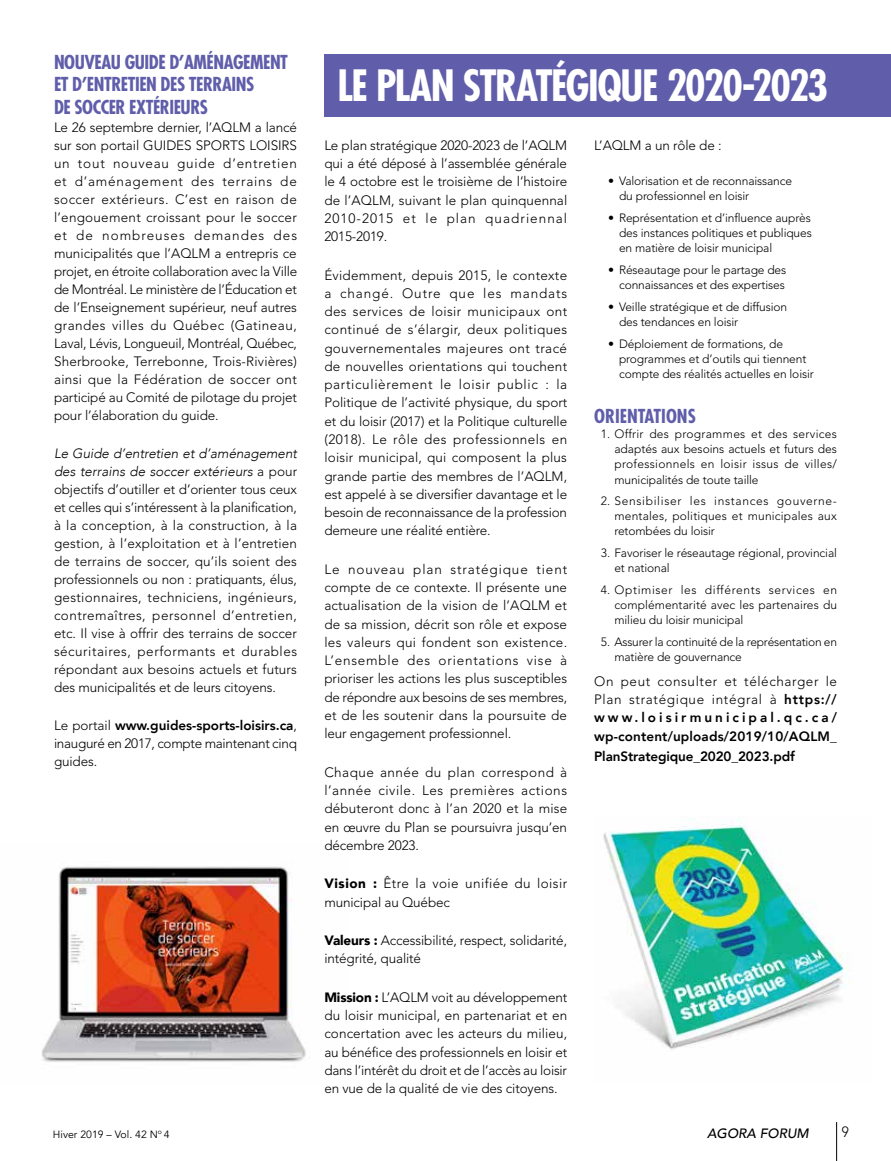
<style>
.page{position:relative;width:891px;height:1161px;background:#fff}
.page>*{position:absolute;margin:0;border:0;box-sizing:border-box;transform-origin:0 0}
.t1{font:700 condensed 42px "Futura";letter-spacing:-.04em;color:#fff}
.t2{font:700 condensed 18.75px/22.5px "Futura";letter-spacing:-.025em;color:#605eaa}
.t3{font:700 condensed 18.75px "Futura";color:#605eaa}
.t4{font:300 14.85px "Avenir";color:#000;scale:.91 1}
.t5{font:300 13.5px/18.3px "Avenir";letter-spacing:-.01em;color:#000;text-align:justify}
.t6{font:800 13.5px/19.5px "Avenir";letter-spacing:-.01em;color:#000}
.t7{font:300 13.5px/18.3px "Avenir";letter-spacing:.035em;color:#000}
.t8{font:italic 500 13.5px "Avenir";color:#000}
.t9{font:300 12px/15px "Avenir";letter-spacing:-.01em;color:#000}
.t10{font:10.5px "Avenir";color:#000}
.s1{font-style:italic}
.s2{font-weight:800}
.s3{font-weight:900}
</style>
<div class="page">
<img style="left:42px;top:866px;width:264px;height:196px">
<hr style="left:0;top:389px;width:1px;height:106px;background:#605eaa">
<img style="left:603px;top:819px;width:248px;height:230px">
<div style="left:324px;top:54px;width:567px;height:63px;background:#605eaa"></div>
<hr style="left:836px;top:1122px;width:1px;height:39px;background:#000">
<h2 class="t2" style="left:54px;top:51px;width:236px">NOUVEAU GUIDE D’AMÉNAGEMENT<br>ET D’ENTRETIEN DES TERRAINS<br>DE SOCCER EXTÉRIEURS</h2>
<p class="t5" style="left:54px;top:119px;width:245px">Le 26 septembre dernier, l’AQLM a lancé sur son portail GUIDES SPORTS LOISIRS un tout nouveau guide d’entretien et d’aménagement des terrains de soccer extérieurs. C’est en raison de l’engouement croissant pour le soccer et de nombreuses demandes des municipalités que l’AQLM a entrepris ce projet, en étroite collaboration avec la Ville de Montréal. Le ministère de l’Éducation et de l’Enseignement supérieur, neuf autres grandes villes du Québec (Gatineau, Laval, Lévis, Longueuil, Montréal, Québec, Sherbrooke, Terrebonne, Trois-Rivières) ainsi que la Fédération de soccer ont participé au Comité de pilotage du projet pour l’élaboration du guide.</p>
<p class="t5" style="left:54px;top:445px;width:245px"><span class="s1">Le Guide d’entretien et d’aménagement des terrains de soccer extérieurs</span> a pour objectifs d’outiller et d’orienter tous ceux et celles qui s’intéressent à la planification, à la conception, à la construction, à la gestion, à l’exploitation et à l’entretien de terrains de soccer, qu’ils soient des professionnels ou non : pratiquants, élus, gestionnaires, techniciens, ingénieurs, contremaîtres, personnel d’entretien, etc. Il vise à offrir des terrains de soccer sécuritaires, performants et durables répondant aux besoins actuels et futurs des municipalités et de leurs citoyens.</p>
<p class="t5" style="left:54px;top:718px;width:245px">Le portail <span class="s2">www.guides-sports-loisirs.ca</span>, inauguré en 2017, compte maintenant cinq guides.</p>
<h1 class="t1" style="left:338px;top:62px;width:492px">LE PLAN STRATÉGIQUE 2020-2023</h1>
<p class="t5" style="left:324px;top:137px;width:244px">Le plan stratégique 2020-2023 de l’AQLM qui a été déposé à l’assemblée générale le 4 octobre est le troisième de l’histoire de l’AQLM, suivant le plan quinquennal 2010-2015 et le plan quadriennal 2015-2019.</p>
<p class="t5" style="left:324px;top:267px;width:244px">Évidemment, depuis 2015, le contexte a changé. Outre que les mandats des services de loisir municipaux ont continué de s’élargir, deux politiques gouvernementales majeures ont tracé de nouvelles orientations qui touchent particulièrement le loisir public : la Politique de l’activité physique, du sport et du loisir (2017) et la Politique culturelle (2018). Le rôle des professionnels en loisir municipal, qui composent la plus grande partie des membres de l’AQLM, est appelé à se diversifier davantage et le besoin de reconnaissance de la profession demeure une réalité entière.</p>
<p class="t5" style="left:324px;top:561px;width:244px">Le nouveau plan stratégique tient compte de ce contexte. Il présente une actualisation de la vision de l’AQLM et de sa mission, décrit son rôle et expose les valeurs qui fondent son existence.<br>L’ensemble des orientations vise à prioriser les actions les plus susceptibles de répondre aux besoins de ses membres, et de les soutenir dans la poursuite de leur engagement professionnel.</p>
<p class="t5" style="left:324px;top:764px;width:244px">Chaque année du plan correspond à l’année civile. Les premières actions débuteront donc à l’an 2020 et la mise en œuvre du Plan se poursuivra jusqu’en décembre 2023.</p>
<p class="t7" style="left:324px;top:876px;width:244px"><span class="s3">Vision :</span> Être la voie unifiée du loisir municipal au Québec</p>
<p class="t5" style="left:324px;top:932px;width:244px"><span class="s3">Valeurs :</span> Accessibilité, respect, solidarité, intégrité, qualité</p>
<p class="t5" style="left:324px;top:989px;width:244px"><span class="s3">Mission :</span> L’AQLM voit au développement du loisir municipal, en partenariat et en concertation avec les acteurs du milieu, au bénéfice des professionnels en loisir et dans l’intérêt du droit et de l’accès au loisir en vue de la qualité de vie des citoyens.</p>
<p class="t5" style="left:594px;top:137px;width:129px">L’AQLM a un rôle de :</p>
<p class="t9" style="left:619px;top:175px;width:175px;text-indent:-11px">• Valorisation et de reconnaissance du professionnel en loisir</p>
<p class="t9" style="left:619px;top:211px;width:194px;text-align:justify;text-indent:-11px">• Représentation et d’influence auprès des instances politiques et publiques en matière de loisir municipal</p>
<p class="t9" style="left:608px;top:263px;width:180px;text-align:right">• Réseautage pour le partage des connaissances et des expertises</p>
<p class="t9" style="left:619px;top:300px;width:170px;text-indent:-11px">• Veille stratégique et de diffusion des tendances en loisir</p>
<p class="t9" style="left:619px;top:337px;width:196px;text-indent:-11px">• Déploiement de formations, de programmes et d’outils qui tiennent compte des réalités actuelles en loisir</p>
<h2 class="t3" style="left:594px;top:406px;width:103px">ORIENTATIONS</h2>
<p class="t9" style="left:614px;top:428px;width:224px;text-align:justify;text-indent:-14px">1. Offrir des programmes et des services adaptés aux besoins actuels et futurs des professionnels en loisir issus de villes/ municipalités de toute taille</p>
<p class="t9" style="left:614px;top:495px;width:224px;text-align:justify;text-indent:-14px">2. Sensibiliser les instances gouverne&shy;mentales, politiques et municipales aux retombées du loisir</p>
<p class="t9" style="left:614px;top:546px;width:224px;text-indent:-14px">3. Favoriser le réseautage régional, provincial et national</p>
<p class="t9" style="left:614px;top:583px;width:224px;text-align:justify;text-indent:-14px">4. Optimiser les différents services en complémentarité avec les partenaires du milieu du loisir municipal</p>
<p class="t9" style="left:614px;top:635px;width:224px;text-indent:-14px">5. Assurer la continuité de la représentation en matière de gouvernance</p>
<p class="t5" style="left:594px;top:673px;width:244px">On peut consulter et télécharger le Plan stratégique intégral à <span class="s2">https:// www.loisirmunicipal.qc.ca/</span></p>
<p class="t6" style="left:594px;top:728px;width:244px">wp-content/uploads/2019/10/AQLM_<br>PlanStrategique_2020_2023.pdf</p>
<p class="t10" style="left:53px;top:1128px;width:118px">Hiver 2019 – Vol. 42 N<sup>o</sup> 4</p>
<p class="t8" style="left:707px;top:1125px;width:103px">AGORA FORUM</p>
<p class="t4" style="left:842px;top:1126px;width:9px">9</p>
</div>
